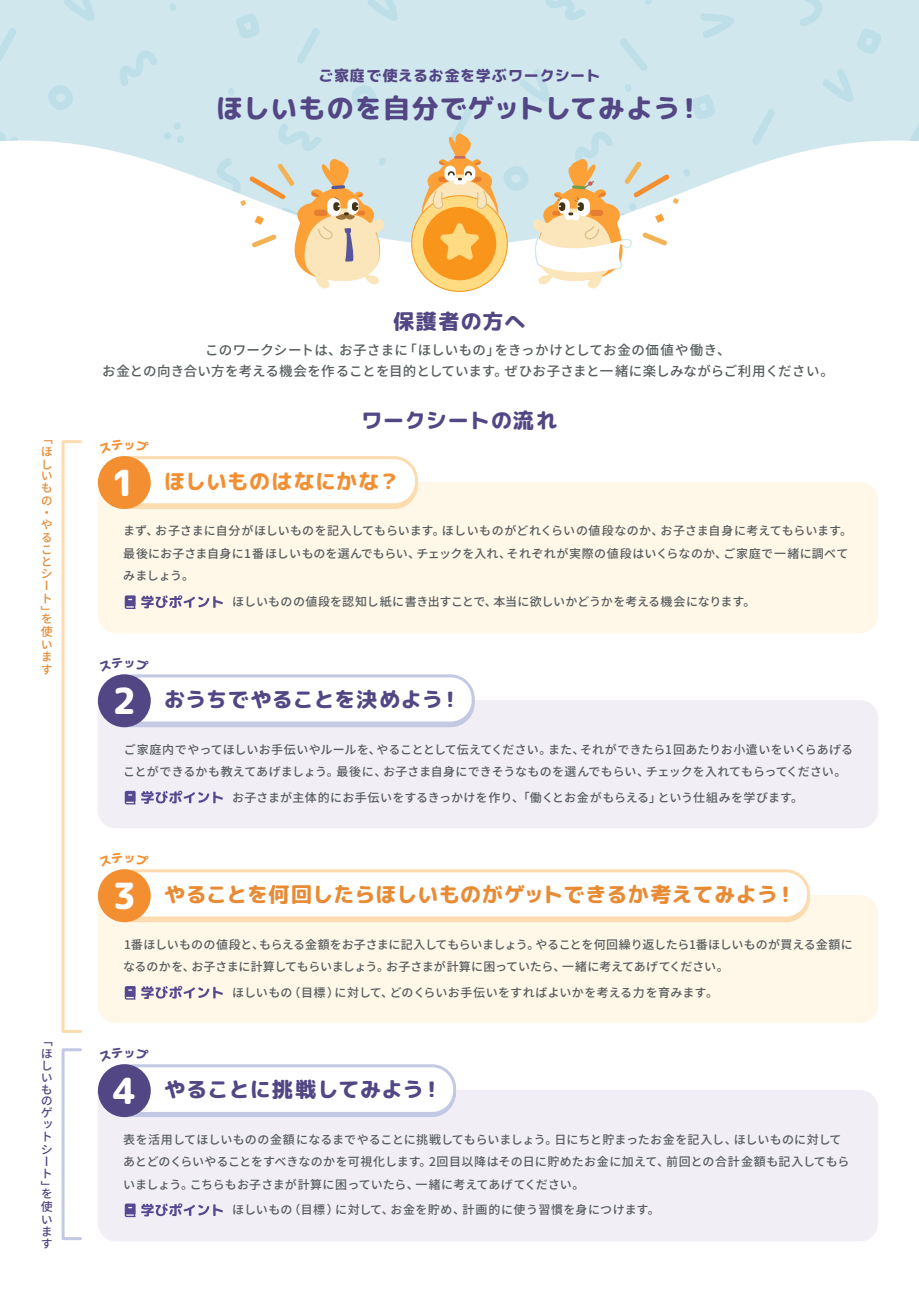
<style>
.page{position:relative;width:919px;height:1289px;background:#fff}
.page>*{position:absolute;margin:0;border:0;box-sizing:border-box;transform-origin:0 0}
.t1{font:27px "rounded mplus 1 c heavy";letter-spacing:.02em;color:#534684}
.t2{font:21.15px "rounded mplus 1 c heavy";color:#534684}
.t3{font:21px "rounded mplus 1 c heavy";color:#e88b35}
.t4{font:21px "rounded mplus 1 c heavy";letter-spacing:.02em;color:#534684}
.t5{font:21px "rounded mplus 1 c heavy";letter-spacing:.02em;color:#f38f31}
.t6{font:21px "rounded mplus 1 c heavy";letter-spacing:.04em;color:#534684}
.t7{font:15px "rounded mplus 1 c heavy";letter-spacing:.055em;color:#534684}
.t8{font:500 13.5px/21px "Noto Sans JP";letter-spacing:.015em;color:#575d5e;text-align:center}
.t9{font:500 12px/22.5px "Noto Sans JP";letter-spacing:.005em;color:#575d5e}
.t10{font:500 12px/22.5px "Noto Sans JP";letter-spacing:-.02em;color:#575d5e}
.t11{font:500 12px "Noto Sans JP";letter-spacing:.025em;color:#575d5e}
.t12{font:500 12px "Noto Sans JP";letter-spacing:.03em;color:#575d5e}
.t13{font:500 12px/12.3px "Noto Sans JP";color:#e88b35}
.t14{font:500 12px/12px "Noto Sans JP";color:#534684;text-align:justify}
.s1{font-size:36px;color:#fff}
</style>
<div class="page">
<div style="left:0;top:0;width:918px;height:293px;background:#d0e7ee"></div>
<svg style="left:174px;top:122px;width:7px;height:6px"></svg>
<svg style="left:368px;top:0;width:30px;height:21px"></svg>
<svg style="left:64px;top:0;width:30px;height:21px"></svg>
<svg style="left:297px;top:28px;width:22px;height:36px"></svg>
<svg style="left:0;top:28px;width:16px;height:34px"></svg>
<svg style="left:352px;top:85px;width:24px;height:25px"></svg>
<svg style="left:48px;top:85px;width:25px;height:25px"></svg>
<svg style="left:120px;top:51px;width:37px;height:35px"></svg>
<svg style="left:280px;top:124px;width:8px;height:4px"></svg>
<svg style="left:236px;top:14px;width:24px;height:24px"></svg>
<svg style="left:228px;top:88px;width:7px;height:7px"></svg>
<svg style="left:170px;top:3px;width:6px;height:8px"></svg>
<svg style="left:823px;top:69px;width:30px;height:33px"></svg>
<svg style="left:857px;top:29px;width:24px;height:25px"></svg>
<svg style="left:800px;top:0;width:22px;height:26px"></svg>
<svg style="left:0;top:128px;width:918px;height:480px"></svg>
<div style="left:98px;top:700px;width:780px;height:128px;background:#f1eef6"></div>
<svg style="left:125px;top:790px;width:98px;height:14px"></svg>
<div style="left:98px;top:1090px;width:780px;height:151px;background:#f1eef6"></div>
<svg style="left:125px;top:1203px;width:98px;height:14px"></svg>
<div style="left:98px;top:895px;width:780px;height:128px;background:#fff7e8"></div>
<svg style="left:125px;top:985px;width:98px;height:14px"></svg>
<div style="left:62px;top:440px;width:20px;height:592px;border:3px solid #fcdbae"></div>
<div style="left:62px;top:1048px;width:20px;height:191px;border:3px solid #c3c9e2"></div>
<svg style="left:411px;top:0;width:365px;height:331px"></svg>
<svg style="left:217px;top:158px;width:170px;height:132px"></svg>
<div style="left:98px;top:482px;width:780px;height:151px;background:#fff7e8"></div>
<svg style="left:125px;top:595px;width:98px;height:14px"></svg>
<svg style="left:99px;top:674px;width:375px;height:53px"></svg>
<svg style="left:99px;top:1064px;width:357px;height:53px"></svg>
<svg style="left:99px;top:869px;width:710px;height:53px"></svg>
<svg style="left:99px;top:439px;width:319px;height:70px"></svg>
<p class="t7" style="left:318px;top:65px;width:283px">ご家庭で使えるお金を学ぶワークシート</p>
<h1 class="t1" style="left:216px;top:89px;width:488px">ほしいものを自分でゲットしてみよう！</h1>
<p class="t13" style="left:41px;top:433px;width:13px">﹁ほしいもの・やることシート</p>
<p class="t13" style="left:41px;top:606px;width:10px">﹂</p>
<p class="t13" style="left:41px;top:612px;width:13px;text-align:justify">を使います</p>
<p class="t14" style="left:41px;top:1034px;width:13px">﹁ほしいものゲット</p>
<p class="t14" style="left:41px;top:1143px;width:12px;line-height:12.5px;text-align:left">シート﹂</p>
<p class="t14" style="left:41px;top:1187px;width:13px;line-height:12.6px">を使います</p>
<h3 class="t4" style="left:393px;top:306px;width:133px">保護者の方へ</h3>
<p class="t8" style="left:102px;top:340px;width:733px">このワークシートは、お子さまに「ほしいもの」をきっかけとしてお金の価値や働き、<br>お金との向き合い方を考える機会を作ることを目的としています。ぜひお子さまと一緒に楽しみながらご利用ください。</p>
<h3 class="t6" style="left:361px;top:405px;width:197px">ワークシートの流れ</h3>
<h3 class="t5" style="left:112px;top:466px;width:290px"><span class="s1">1</span> ほしいものはなにかな？</h3>
<p class="t9" style="left:123px;top:520px;width:730px">まず、お子さまに自分がほしいものを記入してもらいます。ほしいものがどれくらいの値段なのか、お子さま自身に考えてもらいます。最後にお子さま自身に1番ほしいものを選んでもらい、チェックを入れ、それぞれが実際の値段はいくらなのか、ご家庭で一緒に調べてみましょう。</p>
<p class="t9" style="left:232px;top:591px;width:524px">ほしいものの値段を認知し紙に書き出すことで、本当に欲しいかどうかを考える機会になります。</p>
<h3 class="t4" style="left:113px;top:684px;width:350px"><span class="s1">2</span> おうちでやることを決めよう！</h3>
<p class="t9" style="left:123px;top:738px;width:731px">ご家庭内でやってほしいお手伝いやルールを、やることとして伝えてください。また、それができたら1回あたりお小遣いをいくらあげることができるかも教えてあげましょう。最後に、お子さま自身にできそうなものを選んでもらい、チェックを入れてもらってください。</p>
<p class="t11" style="left:232px;top:790px;width:572px">お子さまが主体的にお手伝いをするきっかけを作り、「働くとお金がもらえる」という仕組みを学びます。</p>
<h3 class="t3" style="left:113px;top:879px;width:685px"><span class="s1">3</span> やることを何回したらほしいものがゲットできるか考えてみよう！</h3>
<p class="t10" style="left:123px;top:933px;width:731px">1番ほしいものの値段と、もらえる金額をお子さまに記入してもらいましょう。やることを何回繰り返したら1番ほしいものが買える金額になるのかを、お子さまに計算してもらいましょう。お子さまが計算に困っていたら、一緒に考えてあげてください。</p>
<p class="t11" style="left:232px;top:985px;width:487px">ほしいもの（目標）に対して、どのくらいお手伝いをすればよいかを考える力を育みます。</p>
<h2 class="t2" style="left:113px;top:1073px;width:331px"><span class="s1">4</span> やることに挑戦してみよう！</h2>
<p class="t9" style="left:123px;top:1128px;width:727px">表を活用してほしいものの金額になるまでやることに挑戦してもらいましょう。日にちと貯まったお金を記入し、ほしいものに対してあとどのくらいやることをすべきなのかを可視化します。2回目以降はその日に貯めたお金に加えて、前回との合計金額も記入してもらいましょう。こちらもお子さまが計算に困っていたら、一緒に考えてあげてください。</p>
<p class="t12" style="left:232px;top:1203px;width:429px">ほしいもの（目標）に対して、お金を貯め、計画的に使う習慣を身につけます。</p>
</div>
